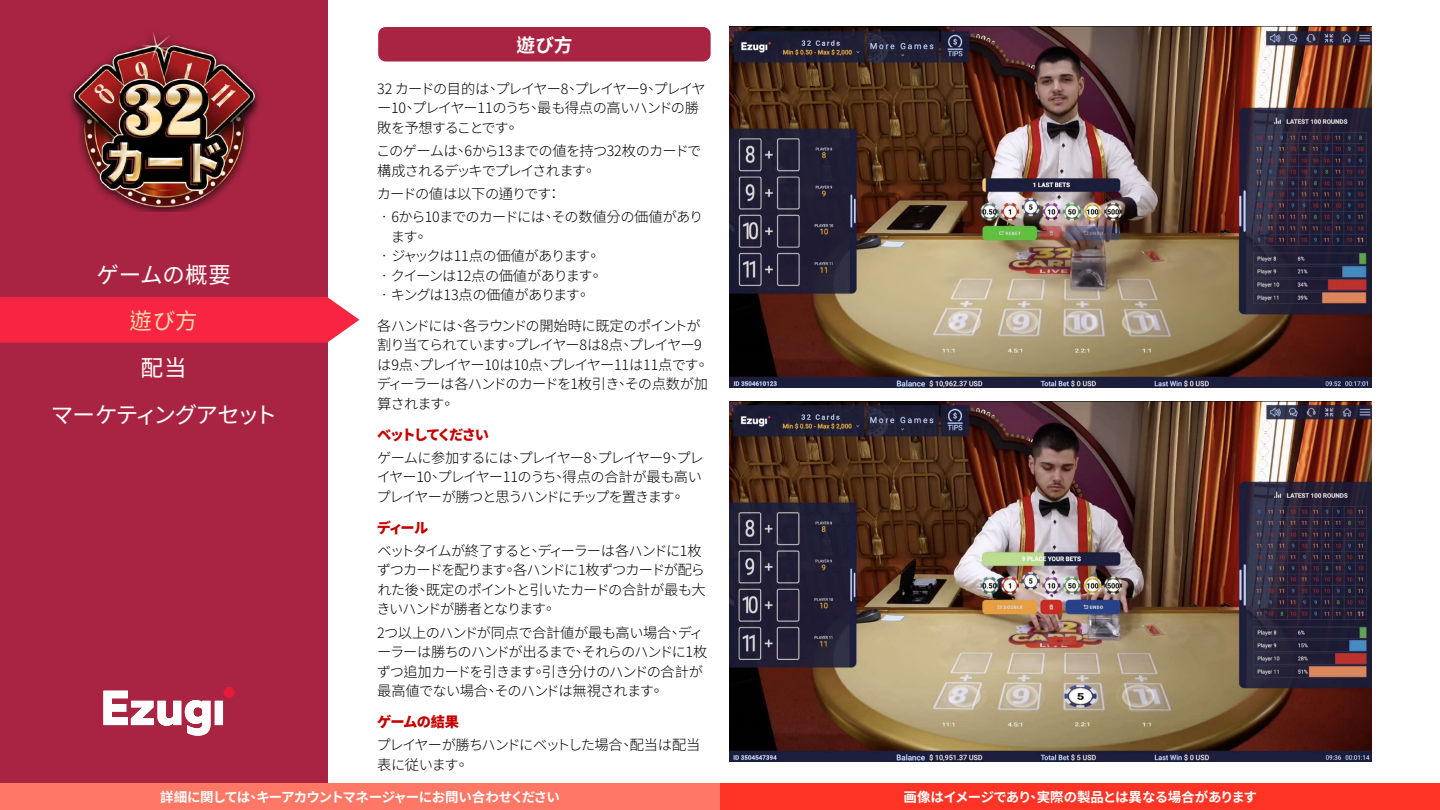
<style>
.page{position:relative;width:1440px;height:810px;background:#fff}
.page>*{position:absolute;margin:0;border:0;box-sizing:border-box;transform-origin:0 0}
.t1{font:22.5px/47.2px "Noto Sans CJ Ktc";letter-spacing:-.08em;color:#fff;text-align:center}
.t2{font:22.5px "Noto Sans CJ Ktc";letter-spacing:-.035em;color:#fff}
.t3{font:22.5px "Noto Sans CJ Ktc";color:#fcdca8}
.t4{font:700 18.75px "Noto Sans CJ Ktc";color:#fff}
.t5{font:300 14.25px/19.5px "Noto Sans CJ Ktc";letter-spacing:-.065em;color:#000}
.t6{font:300 14.25px/19.5px "Noto Sans CJ Ktc";letter-spacing:-.04em;color:#000}
.t7{font:900 14.25px "Noto Sans CJ Ktc";letter-spacing:-.11em;color:#c40000}
.t8{font:900 14.25px "Noto Sans CJ Ktc";letter-spacing:-.135em;color:#c40000}
.t9{font:700 13.5px "Noto Sans CJ Ktc";letter-spacing:-.05em;color:#fff}
</style>
<div class="page">
<div style="left:0;top:783px;width:720px;height:27px;background:#ff7866"></div>
<div style="left:720px;top:783px;width:720px;height:27px;background:#ff3424"></div>
<div style="left:0;top:0;width:327px;height:783px;background:#a92442"></div>
<img style="left:69px;top:32px;width:191px;height:180px">
<div style="left:224px;top:687px;width:11px;height:11px;background:#e51c38;border-radius:50%"></div>
<svg style="left:103px;top:691px;width:120px;height:45px"></svg>
<div style="left:378px;top:27px;width:333px;height:35px;background:#a92442;border-radius:8px"></div>
<img style="left:729px;top:27px;width:643px;height:360px">
<img style="left:729px;top:401px;width:643px;height:361px">
<div style="left:0;top:297px;width:359px;height:46px;background:#f72442"></div>
<h1 class="t2" style="left:96px;top:262px;width:136px">ゲームの概要</h1>
<h1 class="t3" style="left:130px;top:308px;width:70px">遊び方</h1>
<h1 class="t1" style="left:51px;top:345px;width:228px">配当<br>マーケティングアセット</h1>
<h2 class="t4" style="left:516px;top:34px;width:58px">遊び方</h2>
<p class="t5" style="left:377px;top:79px;width:330px">32 カードの目的は、プレイヤー8、プレイヤー9、プレイヤー10、プレイヤー11のうち、最も得点の高いハンドの勝敗を予想することです。</p>
<p class="t5" style="left:376px;top:142px;width:327px">このゲームは、6から13までの値を持つ32枚のカードで構成されるデッキでプレイされます。</p>
<p class="t5" style="left:377px;top:184px;width:186px">カードの値は以下の通りです：</p>
<p class="t6" style="left:377px;top:208px;width:328px">•6から10までのカードには、その数値分の価値があり　ます。</p>
<p class="t6" style="left:377px;top:247px;width:225px">•ジャックは11点の価値があります。</p>
<p class="t6" style="left:377px;top:266px;width:227px">•クイーンは12点の価値があります。</p>
<p class="t5" style="left:377px;top:280px;width:325px;line-height:30.8px">•キングは13点の価値があります。<br>各ハンドには、各ラウンドの開始時に既定のポイントが</p>
<p class="t5" style="left:377px;top:336px;width:333px">割り当てられています。プレイヤー8は8点、プレイヤー9は9点、プレイヤー10は10点、プレイヤー11は11点です。ディーラーは各ハンドのカードを1枚引き、その点数が加算されます。</p>
<p class="t8" style="left:377px;top:426px;width:114px">ベットしてください</p>
<p class="t5" style="left:376px;top:448px;width:329px">ゲームに参加するには、プレイヤー8、プレイヤー9、プレイヤー10、プレイヤー11のうち、得点の合計が最も高いプレイヤーが勝つと思うハンドにチップを置きます。</p>
<p class="t7" style="left:377px;top:519px;width:53px">ディール</p>
<p class="t5" style="left:377px;top:541px;width:331px">ベットタイムが終了すると、ディーラーは各ハンドに1枚ずつカードを配ります。各ハンドに1枚ずつカードが配られた後、既定のポイントと引いたカードの合計が最も大きいハンドが勝者となります。</p>
<p class="t5" style="left:377px;top:623px;width:332px">2つ以上のハンドが同点で合計値が最も高い場合、ディーラーは勝ちのハンドが出るまで、それらのハンドに1枚ずつ追加カードを引きます。引き分けのハンドの合計が最高値でない場合、そのハンドは無視されます。</p>
<p class="t7" style="left:377px;top:714px;width:84px">ゲームの結果</p>
<p class="t5" style="left:376px;top:735px;width:326px">プレイヤーが勝ちハンドにベットした場合、配当は配当表に従います。</p>
<p class="t9" style="left:160px;top:789px;width:401px">詳細に関しては、キーアカウントマネージャーにお問い合わせください</p>
<p class="t9" style="left:904px;top:789px;width:355px">画像はイメージであり、実際の製品とは異なる場合があります</p>
</div>
